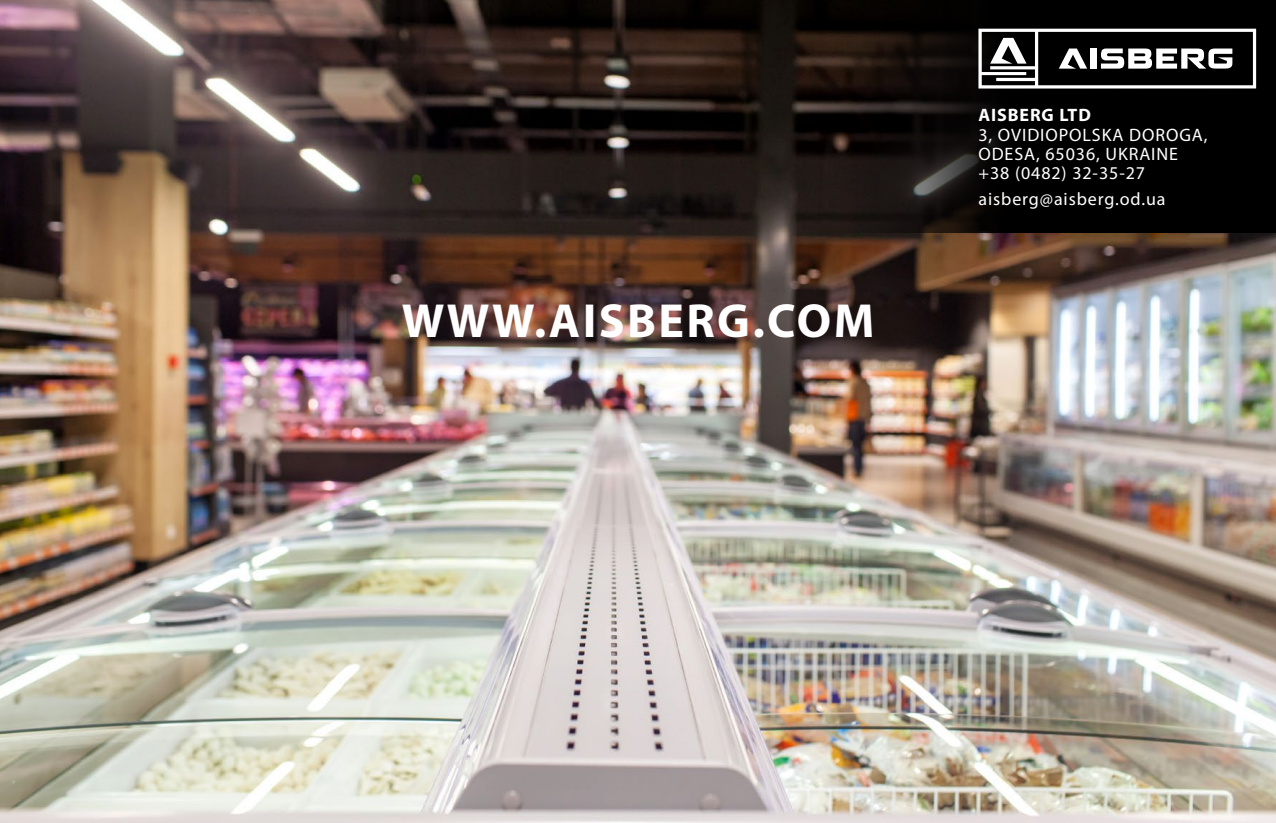
<style>
.page{position:relative;width:1276px;height:823px;background:#fff}
.page>*{position:absolute;margin:0;border:0;box-sizing:border-box;transform-origin:0 0}
.t1{font:700 48px "Myriad Pro";letter-spacing:.05em;color:#fff}
.t2{font:18px/19.2px "Myriad Pro";letter-spacing:.05em;color:#fff}
.t3{font:700 18px "Myriad Pro";letter-spacing:.05em;color:#fff}
</style>
<div class="page">
<img style="left:0;top:0;width:1276px;height:822px">
<svg style="left:819px;top:0;width:457px;height:232px;background:#0a0706"></svg>
<svg style="left:978px;top:29px;width:278px;height:59px"></svg>
<h1 class="t1" style="left:402px;top:289px;width:474px">WWW.AISBERG.COM</h1>
<p class="t3" style="left:978px;top:103px;width:114px">AISBERG LTD</p>
<p class="t2" style="left:978px;top:125px;width:231px">3, OVIDIOPOLSKA DOROGA,<br>ODESA, 65036, UKRAINE +38 (0482) 32-35-27</p>
<p class="t2" style="left:978px;top:189px;width:189px">aisberg@aisberg.od.ua</p>
</div>
